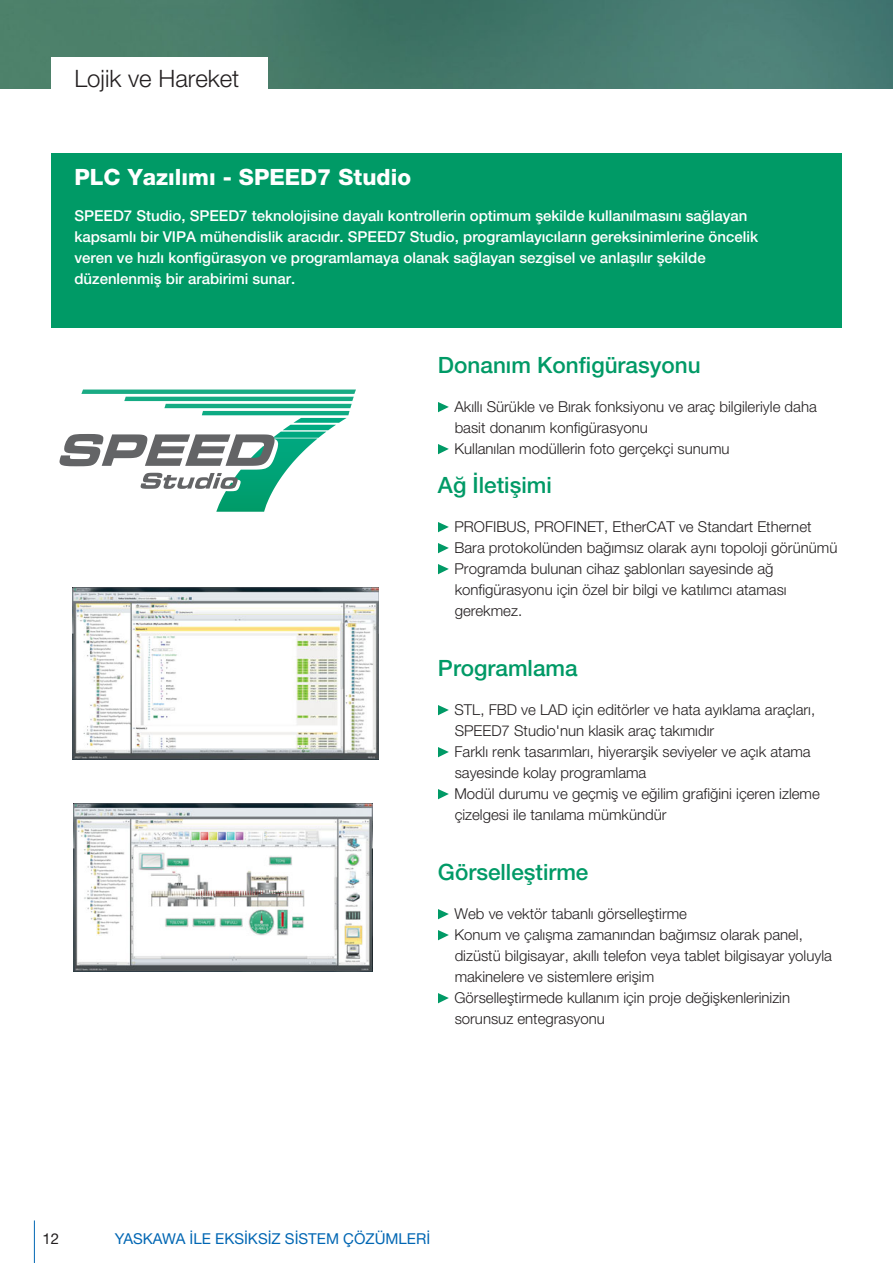
<style>
.page{position:relative;width:893px;height:1263px;background:#fff}
.page>*{position:absolute;margin:0;border:0;box-sizing:border-box;transform-origin:0 0}
.t1{font:300 24px "Helvetica Neue LT Pro";color:#231f20}
.t2{font:500 22.5px "Helvetica Neue LT Pro";color:#009a66}
.t3{font:800 22.5px "Helvetica Neue LT Pro";color:#fff}
.t4{font:300 15px/21px "Helvetica Neue LT Pro";color:#231f20}
.t5{font:500 15px/21px "Helvetica Neue LT Pro";color:#fff}
.t6{font:15px "Helvetica Neue LT Pro";color:#0066b3}
.t7{font:15px "Helvetica Neue LT Pro";color:#231f20}
</style>
<div class="page">
<img style="left:0;top:0;width:893px;height:88px">
<hr style="left:34px;top:1220px;width:1px;height:43px;background:#0066b3">
<svg style="left:438px;top:402px;width:11px;height:10px"></svg>
<svg style="left:438px;top:444px;width:11px;height:10px"></svg>
<svg style="left:438px;top:522px;width:11px;height:10px"></svg>
<svg style="left:438px;top:543px;width:11px;height:10px"></svg>
<svg style="left:438px;top:564px;width:11px;height:10px"></svg>
<svg style="left:438px;top:705px;width:11px;height:10px"></svg>
<svg style="left:438px;top:747px;width:11px;height:10px"></svg>
<svg style="left:438px;top:789px;width:11px;height:10px"></svg>
<svg style="left:438px;top:909px;width:11px;height:10px"></svg>
<svg style="left:438px;top:930px;width:11px;height:10px"></svg>
<svg style="left:438px;top:993px;width:11px;height:10px"></svg>
<div style="left:51px;top:57px;width:217px;height:39px;background:#fff"></div>
<div style="left:51px;top:153px;width:791px;height:175px;background:#009a66"></div>
<svg style="left:59px;top:389px;width:297px;height:123px"></svg>
<img style="left:72px;top:587px;width:307px;height:173px">
<img style="left:74px;top:804px;width:298px;height:168px">
<h1 class="t1" style="left:74px;top:70px;width:166px">Lojik ve Hareket</h1>
<h2 class="t3" style="left:74px;top:169px;width:338px">PLC Yazılımı - SPEED7 Studio</h2>
<p class="t5" style="left:74px;top:207px;width:685px">SPEED7 Studio, SPEED7 teknolojisine dayalı kontrollerin optimum şekilde kullanılmasını sağlayan kapsamlı bir VIPA mühendislik aracıdır. SPEED7 Studio, programlayıcıların gereksinimlerine öncelik veren ve hızlı konfigürasyon ve programlamaya olanak sağlayan sezgisel ve anlaşılır şekilde düzenlenmiş bir arabirimi sunar.</p>
<h2 class="t2" style="left:438px;top:357px;width:264px">Donanım Konfigürasyonu</h2>
<p class="t4" style="left:454px;top:398px;width:364px">Akıllı Sürükle ve Bırak fonksiyonu ve araç bilgileriyle daha basit donanım konfigürasyonu<br>Kullanılan modüllerin foto gerçekçi sunumu</p>
<h2 class="t2" style="left:438px;top:477px;width:115px">Ağ İletişimi</h2>
<p class="t4" style="left:454px;top:518px;width:384px">PROFIBUS, PROFINET, EtherCAT ve Standart Ethernet Bara protokolünden bağımsız olarak aynı topoloji görünümü Programda bulunan cihaz şablonları sayesinde ağ konfigürasyonu için özel bir bilgi ve katılımcı ataması gerekmez.</p>
<h2 class="t2" style="left:438px;top:660px;width:141px">Programlama</h2>
<p class="t4" style="left:454px;top:701px;width:367px">STL, FBD ve LAD için editörler ve hata ayıklama araçları, SPEED7 Studio'nun klasik araç takımıdır<br>Farklı renk tasarımları, hiyerarşik seviyeler ve açık atama sayesinde kolay programlama<br>Modül durumu ve geçmiş ve eğilim grafiğini içeren izleme çizelgesi ile tanılama mümkündür</p>
<h2 class="t2" style="left:438px;top:864px;width:152px">Görselleştirme</h2>
<p class="t4" style="left:454px;top:905px;width:379px">Web ve vektör tabanlı görselleştirme<br>Konum ve çalışma zamanından bağımsız olarak panel, dizüstü bilgisayar, akıllı telefon veya tablet bilgisayar yoluyla makinelere ve sistemlere erişim<br>Görselleştirmede kullanım için proje değişkenlerinizin sorunsuz entegrasyonu</p>
<p class="t7" style="left:43px;top:1233px;width:18px">12</p>
<p class="t6" style="left:115px;top:1233px;width:317px">YASKAWA İLE EKSİKSİZ SİSTEM ÇÖZÜMLERİ</p>
</div>
